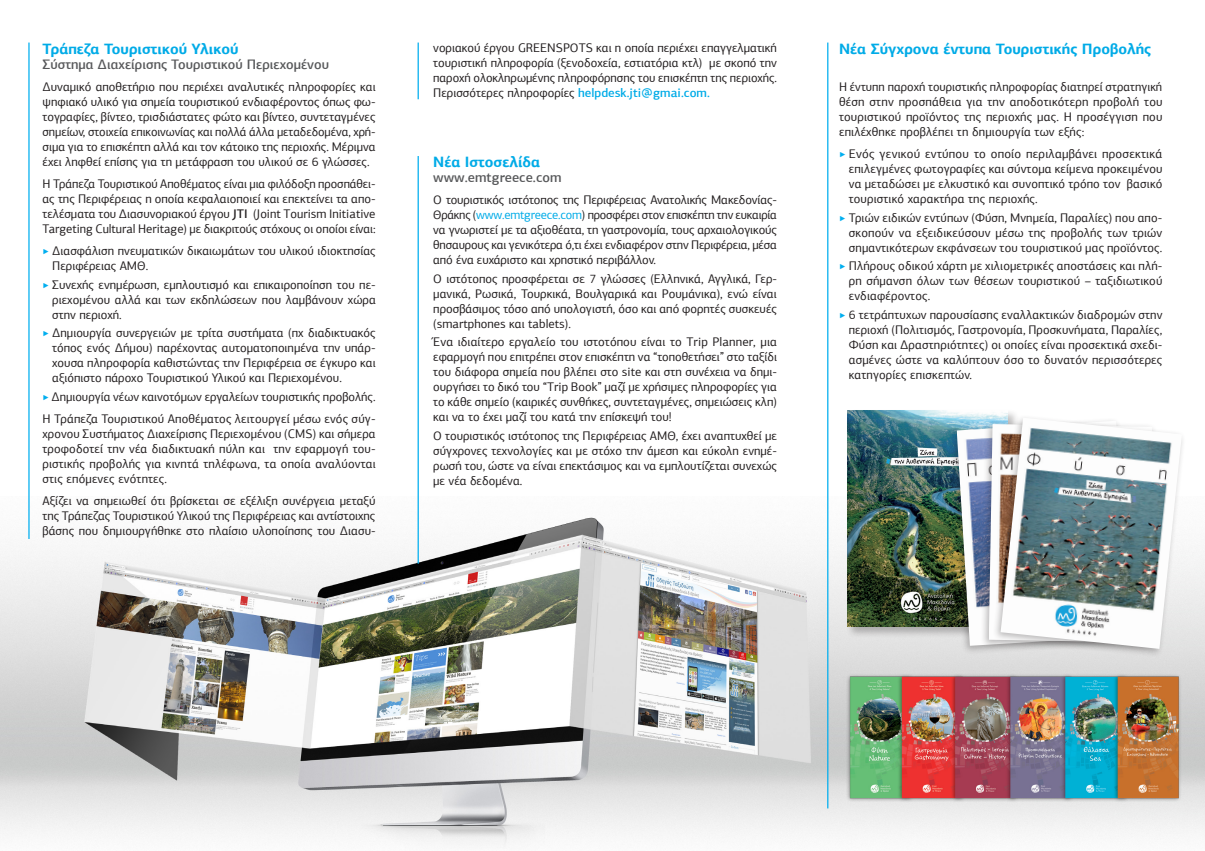
<style>
.page{position:relative;width:1205px;height:851px;background:#fff}
.page>*{position:absolute;margin:0;border:0;box-sizing:border-box;transform-origin:0 0}
.t1{font:700 15px "PF Agora Sans Pro";color:#00abe7}
.t2{font:500 13.75px "PF Agora Sans Pro";color:#57585a}
.t3{font:12.5px/15px "PF Agora Sans Pro";color:#231f20;text-align:justify}
.s1{font-weight:500}
.s2{font-family:"PF Agora Slab Pro";font-weight:700;color:#00aeef}
.s3{font-weight:500;color:#00abe7}
.s4{color:#00abe7}
</style>
<div class="page">
<img style="left:0;top:496px;width:1034px;height:354px">
<hr style="left:417px;top:43px;width:2px;height:56px;background:#00aeef">
<hr style="left:417px;top:156px;width:2px;height:407px;background:#00aeef">
<hr style="left:28px;top:43px;width:2px;height:496px;background:#00aeef">
<hr style="left:827px;top:43px;width:1px;height:765px;background:#00aeef">
<img style="left:842px;top:670px;width:340px;height:133px">
<div style="left:846px;top:409px;width:173px;height:229px;background:#231f20;opacity:.3"></div>
<img style="left:848px;top:411px;width:159px;height:215px">
<div style="left:948px;top:417px;width:186px;height:238px;background:#231f20;opacity:.3"></div>
<img style="left:957px;top:420px;width:23px;height:225px">
<div style="left:980px;top:420px;width:177px;height:232px;background:#231f20;opacity:.3"></div>
<div style="left:992px;top:414px;width:194px;height:244px;background:#231f20;opacity:.3"></div>
<img style="left:1000px;top:417px;width:182px;height:231px">
<p class="t1" style="left:43px;top:39px;width:197px">Τράπεζα Τουριστικού Υλικού</p>
<p class="t2" style="left:43px;top:56px;width:288px">Σύστημα Διαχείρισης Τουριστικού Περιεχομένου</p>
<p class="t3" style="left:43px;top:79px;width:335px">Δυναμικό αποθετήριο που περιέχει αναλυτικές πληροφορίες και ψηφιακό υλικό για σημεία τουριστικού ενδιαφέροντος όπως φω&shy;τογραφίες, βίντεο, τρισδιάστατες φώτο και βίντεο, συντεταγμένες σημείων, στοιχεία επικοινωνίας και πολλά άλλα μεταδεδομένα, χρή&shy;σιμα για το επισκέπτη αλλά και τον κάτοικο της περιοχής. Μέριμνα έχει ληφθεί επίσης για τη μετάφραση του υλικού σε 6 γλώσσες.</p>
<p class="t3" style="left:43px;top:176px;width:335px">Η Τράπεζα Τουριστικού Αποθέματος είναι μια φιλόδοξη προσπάθει&shy;ας της Περιφέρειας η οποία κεφαλαιοποιεί και επεκτείνει τα απο&shy;τελέσματα του Διασυνοριακoύ έργου <span class="s1">JTI</span> (Joint Tourism Initiative Targeting Cultural Heritage) με διακριτούς στόχους οι οποίοι είναι:</p>
<p class="t3" style="left:52px;top:243px;width:325px;text-indent:-10px"><span class="s2">‣</span> Διασφάλιση πνευματικών δικαιωμάτων του υλικού ιδιοκτησίας<br>Περιφέρειας ΑΜΘ.</p>
<p class="t3" style="left:52px;top:277px;width:325px;text-indent:-10px"><span class="s2">‣</span> Συνεχής ενημέρωση, εμπλουτισμό και επικαιροποίηση του πε&shy;ριεχομένου αλλά και των εκδηλώσεων που λαμβάνουν χώρα στην περιοχή.</p>
<p class="t3" style="left:52px;top:325px;width:325px;text-indent:-10px"><span class="s2">‣</span> Δημιουργία συνεργειών με τρίτα συστήματα (πχ διαδικτυακός τόπος ενός Δήμου) παρέχοντας αυτοματοποιημένα την υπάρ&shy;χουσα πληροφορία καθιστώντας την Περιφέρεια σε έγκυρο και αξιόπιστο πάροχο Τουριστικού Υλικού και Περιεχομένου.</p>
<p class="t3" style="left:43px;top:389px;width:335px"><span class="s2">‣</span> Δημιουργία νέων καινοτόμων εργαλείων τουριστικής προβολής.</p>
<p class="t3" style="left:43px;top:411px;width:335px">Η Τράπεζα Τουριστικού Αποθέματος λειτουργεί μέσω ενός σύγ&shy;χρονου Συστήματος Διαχείρισης Περιεχομένου (CMS) και σήμερα τροφοδοτεί την νέα διαδικτυακή πύλη και την εφαρμογή του&shy;ριστικής προβολής για κινητά τηλέφωνα, τα οποία αναλύονται στις επόμενες ενότητες.</p>
<p class="t3" style="left:43px;top:493px;width:335px">Αξίζει να σημειωθεί ότι βρίσκεται σε εξέλιξη συνέργεια μεταξύ της Τράπεζας Τουριστικού Υλικού της Περιφέρειας και αντίστοιχης βάσης που δημιουργήθηκε στο πλαίσιο υλοποίησης του Διασυ-</p>
<p class="t3" style="left:433px;top:40px;width:345px">νοριακού έργου GREENSPOTS και η οποία περιέχει επαγγελματική τουριστική πληροφορία (ξενοδοχεία, εστιατόρια κτλ) με σκοπό την παροχή ολοκληρωμένης πληροφόρησης του επισκέπτη της περιοχής.<br>Περισσότερες πληροφορίες <span class="s3">helpdesk.jti@gmai.com.</span></p>
<p class="t1" style="left:433px;top:152px;width:109px">Νέα Ιστοσελίδα</p>
<p class="t2" style="left:433px;top:169px;width:130px">www.emtgreece.com</p>
<p class="t3" style="left:433px;top:192px;width:345px">O τουριστικός ιστότοπος της Περιφέρειας Ανατολικής Μακεδονίας-Θράκης (<span class="s4">www.emtgreece.com</span>) προσφέρει στον επισκέπτη την ευκαιρία να γνωριστεί με τα αξιοθέατα, τη γαστρονομία, τους αρχαιολογικούς θησαυρους και γενικότερα ό,τι έχει ενδιαφέρον στην Περιφέρεια, μέσα από ένα ευχάριστο και χρηστικό περιβάλλον.</p>
<p class="t3" style="left:433px;top:271px;width:345px">Ο ιστότοπος προσφέρεται σε 7 γλώσσες (Ελληνικά, Αγγλικά, Γερ&shy;μανικά, Ρωσικά, Τουρκικά, Βουλγαρικά και Ρουμάνικα), ενώ είναι προσβάσιμος τόσο από υπολογιστή, όσο και από φορητές συσκευές (smartphones και tablets).</p>
<p class="t3" style="left:433px;top:334px;width:345px">Ένα ιδιαίτερο εργαλείο του ιστοτόπου είναι το Trip Planner, μια εφαρμογή που επιτρέπει στον επισκέπτη να “τοποθετήσει” στο ταξίδι του διάφορα σημεία που βλέπει στο site και στη συνέχεια να δημι&shy;ουργήσει το δικό του “Trip Book” μαζί με χρήσιμες πληροφορίες για το κάθε σημείο (καιρικές συνθήκες, συντεταγμένες, σημειώσεις κλπ) και να το έχει μαζί του κατά την επίσκεψή του!</p>
<p class="t3" style="left:433px;top:428px;width:345px">Ο τουριστικός ιστότοπος της Περιφέρειας ΑΜΘ, έχει αναπτυχθεί με σύγχρονες τεχνολογίες και με στόχο την άμεση και εύκολη ενημέ&shy;ρωσή του, ώστε να είναι επεκτάσιμος και να εμπλουτίζεται συνεχώς με νέα δεδομένα.</p>
<p class="t1" style="left:839px;top:39px;width:314px">Νέα Σύγχρονα έντυπα Τουριστικής Προβολής</p>
<p class="t3" style="left:839px;top:79px;width:325px">Η έντυπη παροχή τουριστικής πληροφορίας διατηρεί στρατηγική θέση στην προσπάθεια για την αποδοτικότερη προβολή του τουριστικού προϊόντος της περιοχής μας. Η προσέγγιση που επιλέχθηκε προβλέπει τη δημιουργία των εξής:</p>
<p class="t3" style="left:849px;top:146px;width:315px;text-indent:-10px"><span class="s2">‣</span> Ενός γενικού εντύπου το οποίο περιλαμβάνει προσεκτικά επιλεγμένες φωτογραφίες και σύντομα κείμενα προκειμένου να μεταδώσει με ελκυστικό και συνοπτικό τρόπο τον βασικό τουριστικό χαρακτήρα της περιοχής.</p>
<p class="t3" style="left:849px;top:210px;width:315px;text-indent:-10px"><span class="s2">‣</span> Τριών ειδικών εντύπων (Φύση, Μνημεία, Παραλίες) που απο&shy;σκοπούν να εξειδικεύσουν μέσω της προβολής των τριών σημαντικότερων εκφάνσεων του τουριστικού μας προϊόντος.</p>
<p class="t3" style="left:849px;top:258px;width:315px;text-indent:-10px"><span class="s2">‣</span> Πλήρους οδικού χάρτη με χιλιομετρικές αποστάσεις και πλή&shy;ρη σήμανση όλων των θέσεων τουριστικού – ταξιδιωτικού ενδιαφέροντος.</p>
<p class="t3" style="left:849px;top:307px;width:315px;text-indent:-10px"><span class="s2">‣</span> 6 τετράπτυχων παρουσίασης εναλλακτικών διαδρομών στην περιοχή (Πολιτισμός, Γαστρονομία, Προσκυνήματα, Παραλίες, Φύση και Δραστηριότητες) οι οποίες είναι προσεκτικά σχεδι&shy;ασμένες ώστε να καλύπτουν όσο το δυνατόν περισσότερες κατηγορίες επισκεπτών.</p>
</div>
